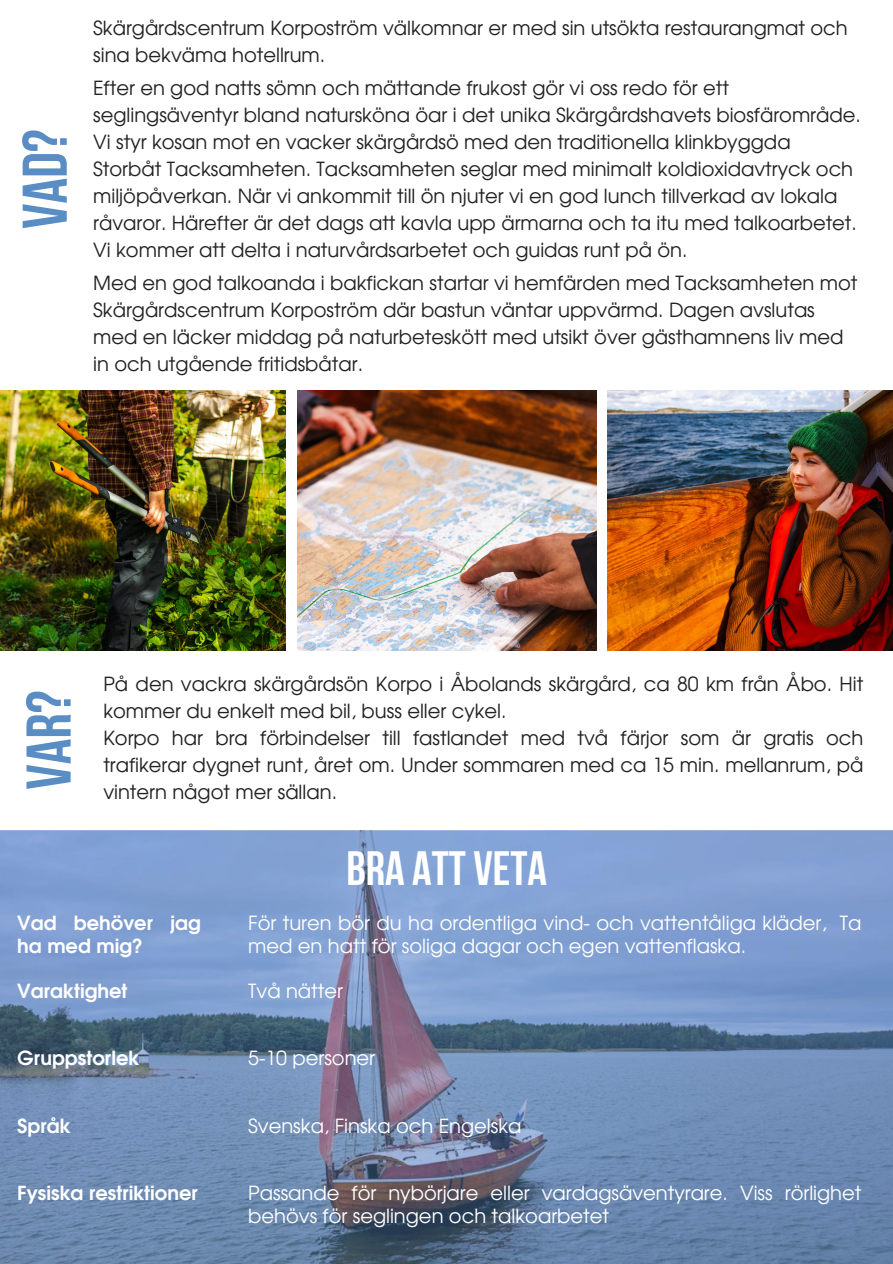
<style>
.page{position:relative;width:893px;height:1264px;background:#fff}
.page>*{position:absolute;margin:0;border:0;box-sizing:border-box;transform-origin:0 0}
.t1{font:700 63px "Bebas Neue";color:#5b8dc5}
.t2{font:700 48px "Bebas Neue";color:#fff}
.t3{font:19.5px/27px "Evolventa";color:#222}
.t4{font:19.5px/22.5px "Evolventa";color:#fff}
.t5{font:700 19.5px/22.5px "Evolventa";color:#fff}
</style>
<div class="page">
<img style="left:0;top:390px;width:286px;height:260px">
<img style="left:297px;top:390px;width:299px;height:260px">
<img style="left:608px;top:390px;width:284px;height:260px">
<svg style="left:0;top:830px;width:892px;height:433px;background:#728db6"></svg>
<p class="t1" style="left:19px;top:229px;width:101px;rotate:-90deg">VAD?</p>
<h1 class="t3" style="left:93px;top:16px;width:756px">Skärgårdscentrum Korpoström välkomnar er med sin utsökta restaurangmat och sina bekväma hotellrum.</h1>
<p class="t3" style="left:93px;top:76px;width:769px">Efter en god natts sömn och mättande frukost gör vi oss redo för ett seglingsäventyr bland natursköna öar i det unika Skärgårdshavets biosfärområde.<br>Vi styr kosan mot en vacker skärgårdsö med den traditionella klinkbyggda Storbåt Tacksamheten. Tacksamheten seglar med minimalt koldioxidavtryck och miljöpåverkan. När vi ankommit till ön njuter vi en god lunch tillverkad av lokala råvaror. Härefter är det dags att kavla upp ärmarna och ta itu med talkoarbetet.<br>Vi kommer att delta i naturvårdsarbetet och guidas runt på ön.</p>
<p class="t3" style="left:93px;top:270px;width:765px">Med en god talkoanda i bakfickan startar vi hemfärden med Tacksamheten mot Skärgårdscentrum Korpoström där bastun väntar uppvärmd. Dagen avslutas med en läcker middag på naturbeteskött med utsikt över gästhamnens liv med in och utgående fritidsbåtar.</p>
<p class="t1" style="left:23px;top:789px;width:100px;rotate:-90deg">VAR?</p>
<p class="t3" style="left:103px;top:671px;width:761px">På den vackra skärgårdsön Korpo i Åbolands skärgård, ca 80 km från Åbo. Hit kommer du enkelt med bil, buss eller cykel.</p>
<h1 class="t3" style="left:103px;top:725px;width:761px;text-align:justify">Korpo har bra förbindelser till fastlandet med två färjor som är gratis och trafikerar dygnet runt, året om. Under sommaren med ca 15 min. mellanrum, på vintern något mer sällan.</h1>
<p class="t2" style="left:346px;top:849px;width:202px">BRA ATT VETA</p>
<p class="t5" style="left:17px;top:913px;width:185px">Vad behöver jag ha med mig?</p>
<h3 class="t5" style="left:17px;top:980px;width:112px">Varaktighet</h3>
<h3 class="t4" style="left:248px;top:913px;width:614px">För turen bör du ha ordentliga vind- och vattentåliga kläder, Ta</h3>
<h2 class="t4" style="left:248px;top:935px;width:499px">med en hatt för soliga dagar och egen vattenflaska.</h2>
<h2 class="t4" style="left:248px;top:980px;width:96px">Två nätter</h2>
<h3 class="t5" style="left:17px;top:1048px;width:123px">Gruppstorlek</h3>
<h2 class="t4" style="left:248px;top:1048px;width:128px">5-10 personer</h2>
<h3 class="t5" style="left:17px;top:1115px;width:55px">Språk</h3>
<h2 class="t4" style="left:248px;top:1115px;width:275px">Svenska, Finska och Engelska</h2>
<h3 class="t5" style="left:17px;top:1183px;width:182px">Fysiska restriktioner</h3>
<p class="t4" style="left:248px;top:1183px;width:614px">Passande för nybörjare eller vardagsäventyrare. Viss rörlighet behövs för seglingen och talkoarbetet</p>
</div>
